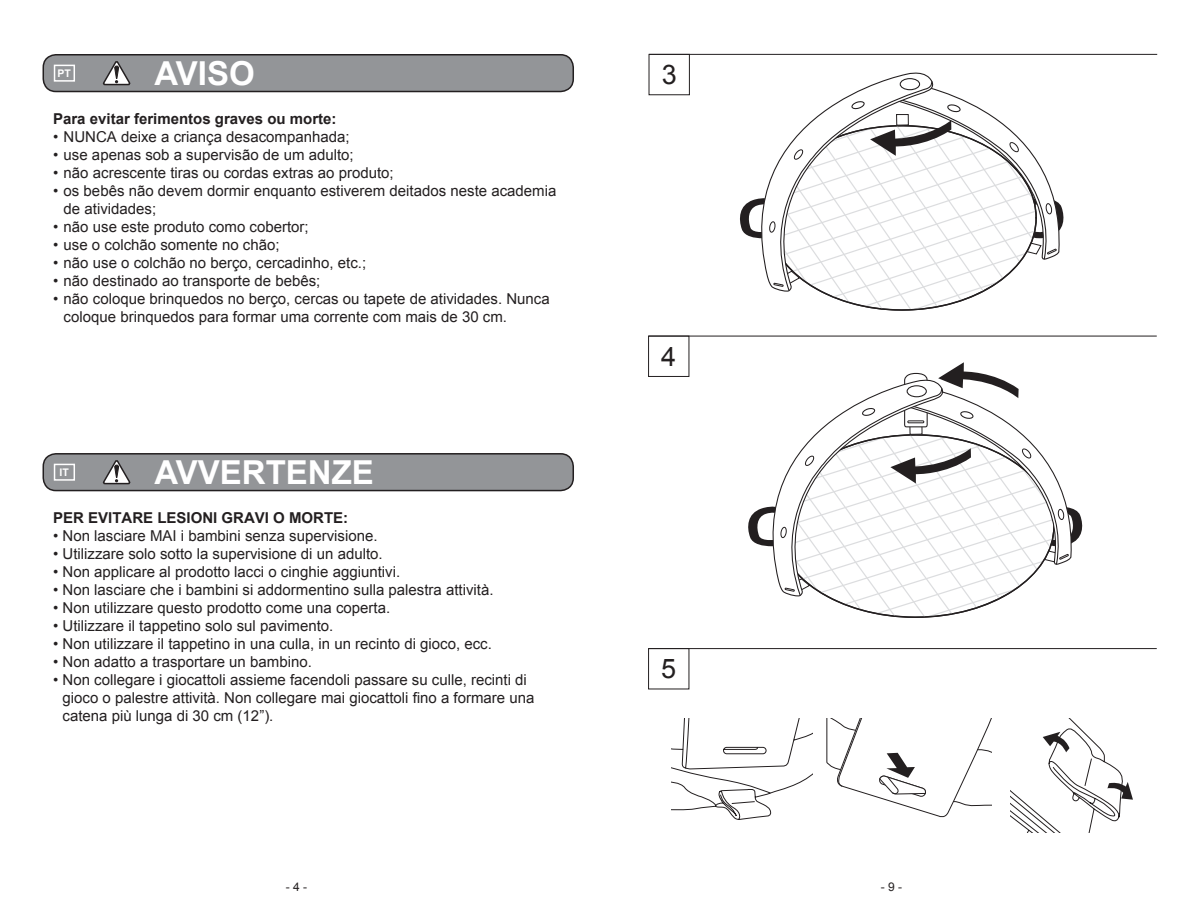
<style>
.page{position:relative;width:1188px;height:918px;background:#fff}
.page>*{position:absolute;margin:0;border:0;box-sizing:border-box;transform-origin:0 0}
.t1{font:700 33px "Arial";color:#fff}
.Battery{font:27px "Arial";color:#231f20}
.Text{font:15px/18px "Arial";color:#231f20}
.Text-2{font:700 15px "Arial";color:#231f20}
.t2{font:12px "Arial";color:#231f20}
.t3{font:700 10.5px "Arial";color:#fff}
</style>
<div class="page">
<div style="left:43px;top:55px;width:530px;height:37px;background:#939598;border-radius:13px"></div>
<div style="left:43px;top:54px;width:531px;height:38px;border:2px solid #231f20;border-radius:13px"></div>
<svg style="left:103px;top:61px;width:28px;height:25px"></svg>
<div style="left:54px;top:65px;width:21px;height:17px;border:2px solid #fff"></div>
<div style="left:43px;top:454px;width:530px;height:37px;background:#939598;border-radius:13px"></div>
<div style="left:43px;top:453px;width:531px;height:38px;border:2px solid #231f20;border-radius:13px"></div>
<svg style="left:103px;top:460px;width:28px;height:25px"></svg>
<div style="left:54px;top:464px;width:21px;height:17px;border:2px solid #fff"></div>
<div style="left:648px;top:336px;width:41px;height:41px;border:1px solid #231f20"></div>
<hr style="left:649px;top:336px;width:508px;height:1px;background:#231f20">
<div style="left:648px;top:648px;width:41px;height:41px;border:1px solid #231f20"></div>
<hr style="left:649px;top:648px;width:508px;height:1px;background:#231f20">
<svg style="left:748px;top:362px;width:335px;height:255px"></svg>
<svg style="left:671px;top:719px;width:141px;height:101px"></svg>
<svg style="left:827px;top:719px;width:165px;height:98px"></svg>
<svg style="left:1010px;top:718px;width:123px;height:114px"></svg>
<div style="left:649px;top:54px;width:41px;height:41px;border:1px solid #231f20"></div>
<hr style="left:649px;top:54px;width:508px;height:1px;background:#231f20">
<svg style="left:740px;top:74px;width:324px;height:236px"></svg>
<p class="t3" style="left:57px;top:66px;width:15px">PT</p>
<p class="t1" style="left:155px;top:51px;width:102px">AVISO</p>
<p class="Text-2" style="left:53px;top:109px;width:285px">Para evitar ferimentos graves ou morte:</p>
<p class="Text" style="left:53px;top:128px;width:298px">• NUNCA deixe a criança desacompanhada;</p>
<p class="Text" style="left:53px;top:146px;width:302px">• use apenas sob a supervisão de um adulto;</p>
<p class="Text" style="left:53px;top:164px;width:342px">• não acrescente tiras ou cordas extras ao produto;</p>
<p class="Text" style="left:64px;top:182px;width:494px;text-indent:-10px">• os bebês não devem dormir enquanto estiverem deitados neste academia de atividades;</p>
<p class="Text" style="left:53px;top:218px;width:257px">• não use este produto como cobertor;</p>
<p class="Text" style="left:53px;top:236px;width:228px">• use o colchão somente no chão;</p>
<p class="Text" style="left:53px;top:254px;width:315px">• não use o colchão no berço, cercadinho, etc.;</p>
<p class="Text" style="left:53px;top:272px;width:269px">• não destinado ao transporte de bebês;</p>
<p class="Text" style="left:64px;top:290px;width:488px;text-indent:-10px">• não coloque brinquedos no berço, cercas ou tapete de atividades. Nunca coloque brinquedos para formar uma corrente com mais de 30 cm.</p>
<p class="t3" style="left:59px;top:465px;width:11px">IT</p>
<p class="t1" style="left:155px;top:450px;width:221px">AVVERTENZE</p>
<p class="Text-2" style="left:53px;top:508px;width:297px">PER EVITARE LESIONI GRAVI O MORTE:</p>
<p class="Text" style="left:53px;top:527px;width:326px">• Non lasciare MAI i bambini senza supervisione.</p>
<p class="Text" style="left:53px;top:545px;width:331px">• Utilizzare solo sotto la supervisione di un adulto.</p>
<p class="Text" style="left:53px;top:563px;width:349px">• Non applicare al prodotto lacci o cinghie aggiuntivi.</p>
<p class="Text" style="left:53px;top:581px;width:442px">• Non lasciare che i bambini si addormentino sulla palestra attività.</p>
<p class="Text" style="left:53px;top:599px;width:339px">• Non utilizzare questo prodotto come una coperta.</p>
<p class="Text" style="left:53px;top:617px;width:282px">• Utilizzare il tappetino solo sul pavimento.</p>
<p class="Text" style="left:53px;top:635px;width:440px">• Non utilizzare il tappetino in una culla, in un recinto di gioco, ecc.</p>
<p class="Text" style="left:53px;top:653px;width:260px">• Non adatto a trasportare un bambino.</p>
<p class="Text" style="left:63px;top:671px;width:473px;text-indent:-9px">• Non collegare i giocattoli assieme facendoli passare su culle, recinti di gioco o palestre attività. Non collegare mai giocattoli fino a formare una catena più lunga di 30 cm (12”).</p>
<p class="Battery" style="left:662px;top:57px;width:17px">3</p>
<p class="Battery" style="left:661px;top:339px;width:17px">4</p>
<p class="Battery" style="left:661px;top:651px;width:17px">5</p>
<p class="t2" style="left:286px;top:879px;width:23px">- 4 -</p>
<p class="t2" style="left:881px;top:879px;width:23px">- 9 -</p>
</div>
